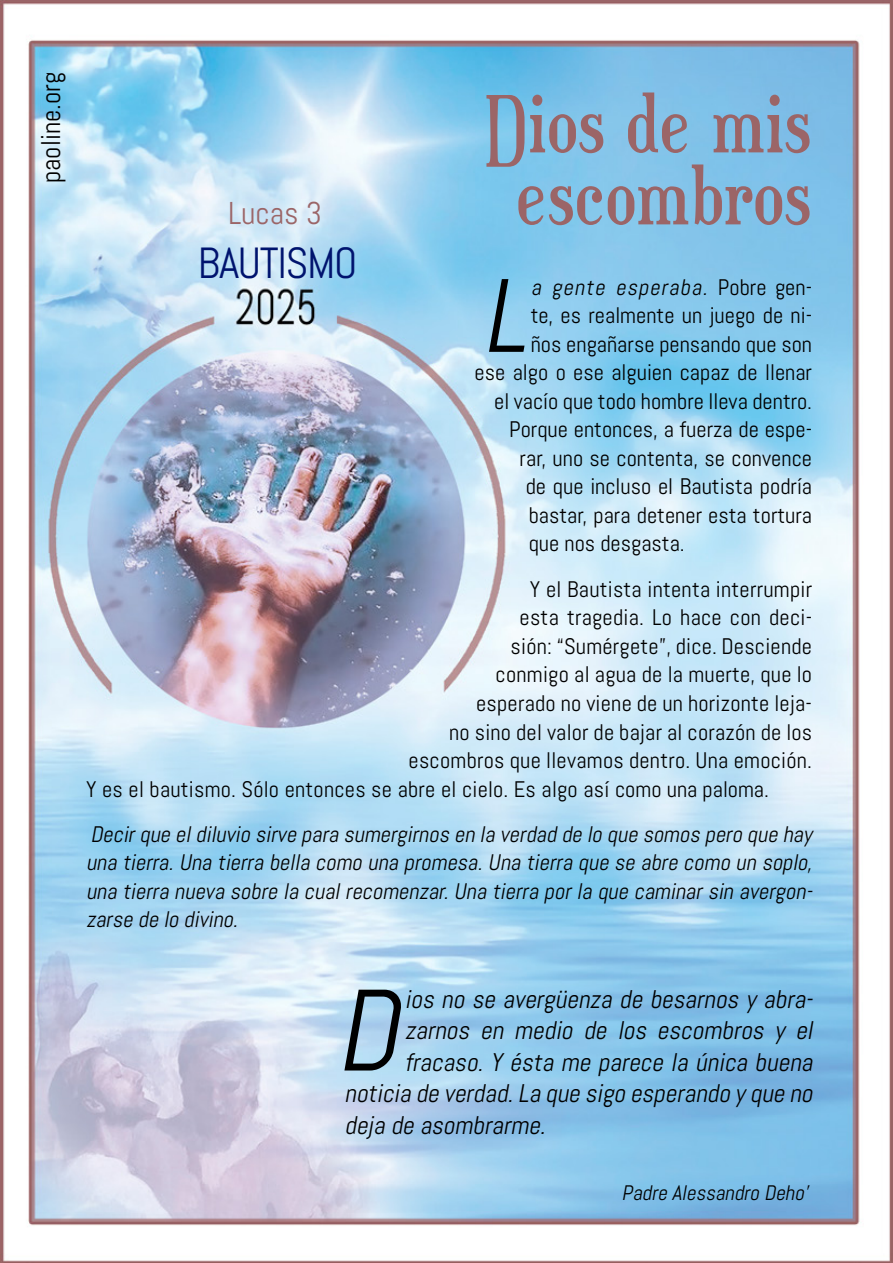
<style>
.page{position:relative;width:893px;height:1263px;background:#fff}
.page>*{position:absolute;margin:0;border:0;box-sizing:border-box;transform-origin:0 0}
.t1{font:italic 115.5px "Abel";color:#000}
.t2{font:italic 103.95px "Abel";color:#000}
.t3{font:84px/72px "Euphorigenic";letter-spacing:.02em;color:#9b6567;text-align:center}
.t4{font:43.5px "Abel";letter-spacing:-.03em;color:#00136e}
.t5{font:31.5px "Abel";color:#9b6567}
.t6{font:27px "Abel";color:#000}
.t7{font:italic 25.5px "Abel";color:#000}
.t8{font:22.5px "Abel";color:#000}
.t9{font:italic 22.5px/28.5px "Abel";color:#000;text-align:justify}
.t10{font:italic 21px "Abel";color:#000}
.s1{font-style:normal}
</style>
<div class="page">
<img style="left:0;top:0;width:893px;height:1263px">
<p class="t6" style="left:34px;top:183px;width:113px;rotate:-90deg">paoline.org</p>
<h3 class="t5" style="left:228px;top:193px;width:96px">Lucas 3</h3>
<h3 class="t3" style="left:486px;top:96px;width:325px">Dios de mis escombros</h3>
<h3 class="t4" style="left:198px;top:236px;width:161px">BAUTISMO</h3>
<p class="t9" style="left:531px;top:273px;width:283px">a gente esperaba. <span class="s1">Po b re g e n -</span></p>
<p class="t8" style="left:531px;top:301px;width:283px">te, es realmente un juego de ni-</p>
<p class="t8" style="left:531px;top:330px;width:283px">ños engañarse pensando que son</p>
<p class="t8" style="left:475px;top:358px;width:339px">ese algo o ese alguien capaz de llenar</p>
<p class="t8" style="left:494px;top:387px;width:319px">el vacío que todo hombre lleva dentro.</p>
<p class="t8" style="left:509px;top:415px;width:304px">Porque entonces, a fuerza de espe-</p>
<p class="t8" style="left:520px;top:444px;width:294px">rar, uno se contenta, se convence</p>
<p class="t8" style="left:526px;top:472px;width:288px">de que incluso el Bautista podría</p>
<p class="t8" style="left:529px;top:501px;width:285px">bastar, para detener esta tortura</p>
<p class="t8" style="left:529px;top:529px;width:158px">que nos desgasta.</p>
<p class="t8" style="left:530px;top:575px;width:284px">Y el Bautista intenta interrumpir</p>
<p class="t8" style="left:520px;top:603px;width:294px">esta tragedia. Lo hace con deci-</p>
<p class="t8" style="left:511px;top:632px;width:303px">sión: “Sumérgete”, dice. Desciende</p>
<p class="t8" style="left:496px;top:660px;width:318px">conmigo al agua de la muerte, que lo</p>
<p class="t8" style="left:476px;top:689px;width:337px">esperado no viene de un horizonte leja-</p>
<p class="t8" style="left:449px;top:717px;width:365px">no sino del valor de bajar al corazón de los</p>
<p class="t8" style="left:409px;top:746px;width:405px">escombros que llevamos dentro. Una emoción.</p>
<p class="t8" style="left:86px;top:774px;width:684px">Y es el bautismo. Sólo entonces se abre el cielo. Es algo así como una paloma.</p>
<p class="t9" style="left:86px;top:820px;width:733px">Decirque eldiluvio sirve para sumergirnos en la verdad de lo que somos pero que hay una tierra.Una tierra bella como una promesa.Una tierra que se abre como un soplo, una tierra nueva sobre la cualrecomenzar.Una tierra porla que caminarsin avergon&shy;zarse de lo divino.</p>
<h2 class="t2" style="left:482px;top:250px;width:69px">L</h2>
<h1 class="t1" style="left:335px;top:957px;width:90px">D</h1>
<p class="t7" style="left:405px;top:982px;width:415px">ios no se avergüenza de besarnos y abra-</p>
<p class="t7" style="left:405px;top:1014px;width:415px">zarnos en medio de los escombros y el</p>
<p class="t7" style="left:405px;top:1045px;width:415px">fracaso. Y ésta me parece la única buena</p>
<p class="t7" style="left:344px;top:1077px;width:475px">noticia de verdad.La que sigo esperando yque no</p>
<p class="t7" style="left:344px;top:1108px;width:208px">deja de asombrarme.</p>
<p class="t10" style="left:622px;top:1179px;width:193px">Padre Alessandro Deho’</p>
</div>
